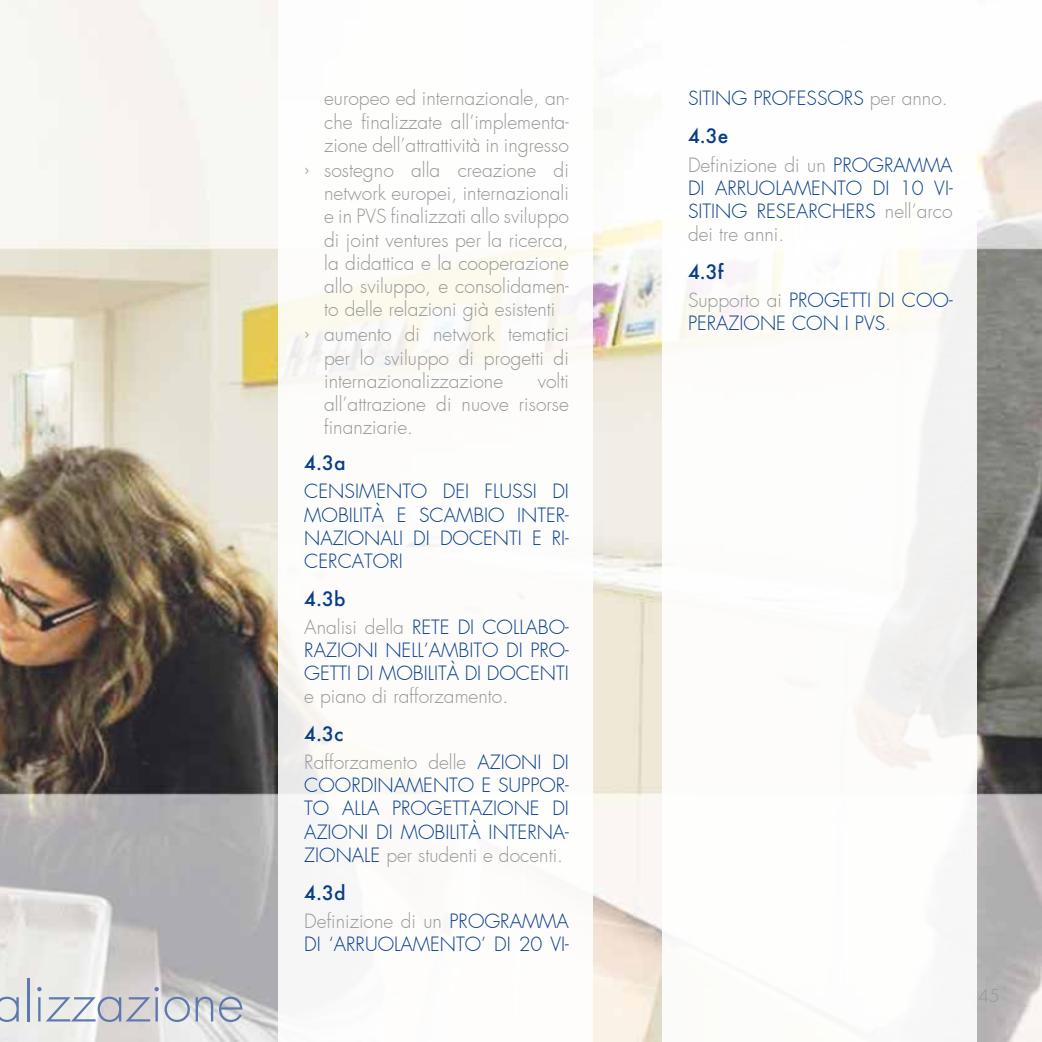
<style>
.page{position:relative;width:1042px;height:1042px;background:#fff}
.page>*{position:absolute;margin:0;border:0;box-sizing:border-box;transform-origin:0 0}
.t1{font:300 52.5px "Futura";color:#5e79ae}
.t2{font:300 19.25px/23.1px "Futura";color:#979797;text-align:justify}
.t3{font:300 19.25px/23.1px "Futura";color:#053d89}
.t4{font:500 19.25px "Futura";color:#053d89}
.t5{font:300 17.5px "Futura";color:#979797}
.s1{font-weight:500}
.s2{color:#979797}
.s3{font-weight:500;color:#053d89}
.s4{color:#053d89}
</style>
<div class="page">
<img style="left:0;top:0;width:1042px;height:1042px">
<div style="left:279px;top:0;width:314px;height:1042px;background:#fff"></div>
<div style="left:663px;top:0;width:314px;height:1042px;background:#fff"></div>
<p class="t2" style="left:324px;top:87px;width:246px">europeo ed internazionale, an&shy;che finalizzate all’implementa&shy;zione dell’attrattività in ingresso</p>
<p class="t2" style="left:324px;top:159px;width:246px;text-indent:-20px">› sostegno alla creazione di network europei, internazionali e in PVS finalizzati allo sviluppo di joint ventures per la ricerca, la didattica e la cooperazione allo sviluppo, e consolidamen&shy;to delle relazioni già esistenti</p>
<p class="t2" style="left:324px;top:323px;width:246px;text-indent:-20px">› aumento di network tematici per lo sviluppo di progetti di internazionalizzazione</p>
<p class="t2" style="left:324px;top:369px;width:246px;text-indent:214px">volti all’attrazione di nuove risorse finanziarie.</p>
<p class="t4" style="left:304px;top:450px;width:43px">4.3a</p>
<p class="t3" style="left:304px;top:480px;width:266px;text-align:justify">CENSIMENTO DEI FLUSSI DI MOBILITÀ E SCAMBIO INTER-NAZIONALI DI DOCENTI E RI-CERCATORI</p>
<p class="t3" style="left:304px;top:585px;width:266px;line-height:28px"><span class="s1">4.3b<br></span><span class="s2">Analisi della</span> RETE DI COLLABO-</p>
<p class="t3" style="left:304px;top:638px;width:266px">RAZIONI NELL’AMBITO DI PRO-<br>GETTI DI MOBILITÀ DI DOCENTI</p>
<p class="t2" style="left:304px;top:685px;width:206px">e piano di rafforzamento.</p>
<p class="t2" style="left:304px;top:720px;width:266px;line-height:28px"><span class="s3">4.3c<br></span>Rafforzamento delle <span class="s4">AZIONI DI</span></p>
<p class="t3" style="left:304px;top:774px;width:266px;text-align:justify">COORDINAMENTO E SUPPOR-TO ALLA PROGETTAZIONE DI AZIONI DI MOBILITÀ INTERNA-ZIONALE <span class="s2">per studenti e docenti.</span></p>
<p class="t2" style="left:304px;top:879px;width:266px;line-height:28px"><span class="s3">4.3d<br></span>Definizione di un <span class="s4">PROGRAMMA</span></p>
<p class="t3" style="left:304px;top:932px;width:266px">DI ‘ARRUOLAMENTO’ DI 20 VI-</p>
<p class="t3" style="left:688px;top:80px;width:261px;line-height:38px">SITING PROFESSORS <span class="s2">per anno.<br></span><span class="s1">4.3e</span></p>
<p class="t3" style="left:688px;top:153px;width:266px;text-align:justify"><span class="s2">Definizione di un</span> PROGRAMMA DI ARRUOLAMENTO DI 10 VI-SITING RESEARCHERS <span class="s2">nell’arco dei tre anni.</span></p>
<p class="t3" style="left:688px;top:258px;width:266px;line-height:28px"><span class="s1">4.3f<br></span><span class="s2">Supporto ai</span> PROGETTI DI COO-</p>
<p class="t3" style="left:688px;top:312px;width:205px">PERAZIONE CON I PVS<span class="s2">.</span></p>
<h1 class="t1" style="left:-7px;top:968px;width:252px">alizzazione</h1>
<p class="t5" style="left:978px;top:984px;width:23px">45</p>
</div>
